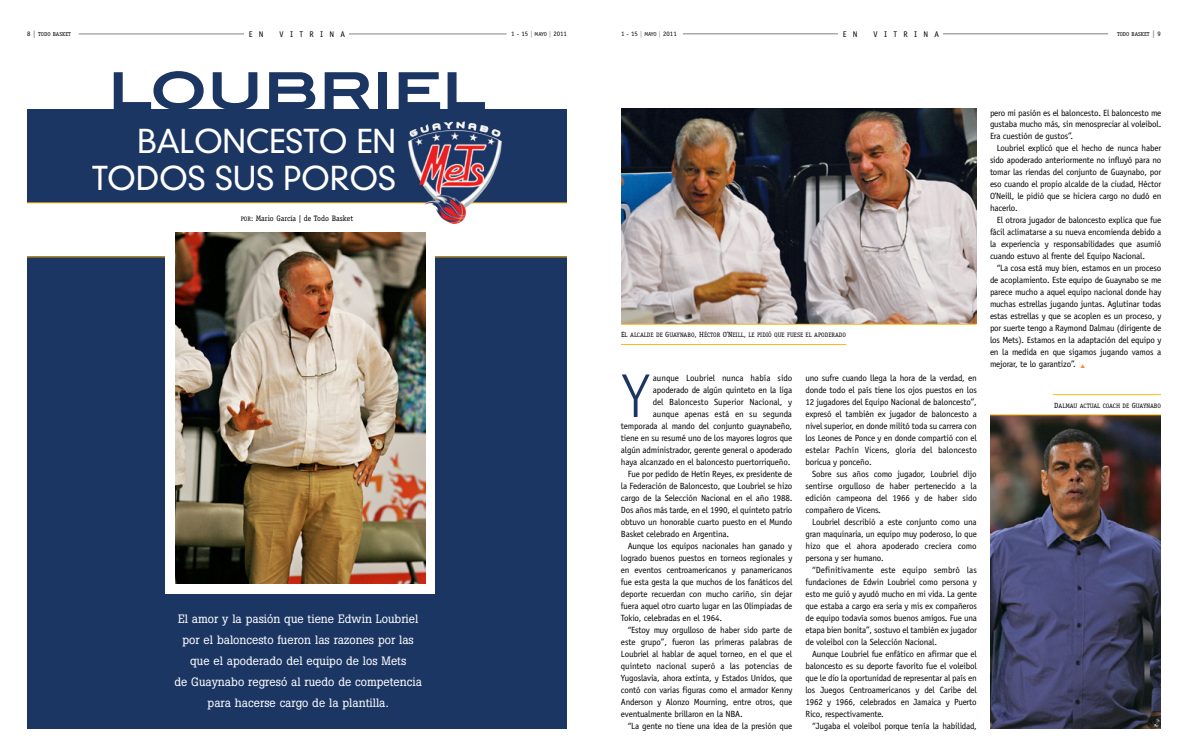
<style>
.page{position:relative;width:1188px;height:756px;background:#fff}
.page>*{position:absolute;margin:0;border:0;box-sizing:border-box;transform-origin:0 0}
.t1{font:300 condensed 58.88px "Univers";color:#1c3664}
.t2{font:51px "Blair ITC Bold SC850";letter-spacing:-.005em;color:#1c3664}
.t3{font:31.88px/36.8px "DIN Neuzeit Grotesk Light SC850";letter-spacing:-.01em;color:#fff;text-align:right}
.t4{font:12px/21px "Boton";color:#fff;text-align:center}
.t5{font:9px/12px "Officina Sans";letter-spacing:-.02em;color:#000;text-align:justify}
.t6{font:9px "Officina Sans";color:#000}
.t7{font:8.32px "Officina Sans Book SC850";letter-spacing:.765em;color:#000}
.t8{font:7.88px "Officina Serif";color:#000}
.t9{font:6.75px "Officina Sans Book SC850";color:#000}
.t10{font:6.38px "Officina Serif Book SC850";color:#000}
.t11{font:5.78px "Officina Serif Book SC850";color:#000}
.s1{font-family:"Officina Sans Book SC850";font-size:6.75px}
.s2{font-family:"Officina Sans Bold SC850";font-size:7.5px;color:#808285}
.s3{color:#808285}
.s4{font-size:5.78px}
.s5{font-family:"Officina Serif Book SC850";font-size:6.38px}
.s6{font-size:7.5px}
.s7{color:#f68b1f}
</style>
<div class="page">
<hr style="left:79px;top:34px;width:428px;height:1px;background:#808285">
<hr style="left:683px;top:34px;width:425px;height:1px;background:#808285">
<div style="left:27px;top:256px;width:540px;height:473px;background:#1c3664"></div>
<hr style="left:27px;top:256px;width:540px;height:1px;background:#fdb913">
<div style="left:165px;top:233px;width:270px;height:361px;background:#fff"></div>
<div style="left:245px;top:30px;width:104px;height:8px;background:#fff"></div>
<div style="left:839px;top:30px;width:104px;height:8px;background:#fff"></div>
<div style="left:27px;top:109px;width:540px;height:93px;background:#1c3664"></div>
<img style="left:176px;top:233px;width:249px;height:351px">
<img style="left:621px;top:108px;width:355px;height:216px">
<img style="left:990px;top:416px;width:171px;height:313px">
<hr style="left:621px;top:344px;width:225px;height:1px;background:#fdb913">
<hr style="left:621px;top:324px;width:355px;height:1px;background:#fdb913">
<hr style="left:990px;top:415px;width:171px;height:1px;background:#fdb913">
<hr style="left:1053px;top:394px;width:108px;height:1px;background:#fdb913">
<hr style="left:27px;top:202px;width:540px;height:1px;background:#fdb913">
<img style="left:409px;top:121px;width:84px;height:16px">
<p class="t11" style="left:27px;top:30px;width:45px"><span class="s1">8</span> <span class="s2">|</span> TODO BASKET</p>
<p class="t9" style="left:511px;top:29px;width:57px">1 - 15 <span class="s3">|</span> <span class="s4">MAYO</span> <span class="s3">|</span> 2011</p>
<p class="t9" style="left:621px;top:29px;width:57px">1 - 15 <span class="s3">|</span> <span class="s4">MAYO</span> <span class="s3">|</span> 2011</p>
<p class="t11" style="left:1117px;top:30px;width:45px">TODO BASKET <span class="s2">|</span> <span class="s1">9</span></p>
<p class="t7" style="left:249px;top:29px;width:16px">E N</p>
<p class="t7" style="left:280px;top:29px;width:67px">VITRINA</p>
<p class="t7" style="left:843px;top:29px;width:16px">E N</p>
<p class="t7" style="left:874px;top:29px;width:67px">VITRINA</p>
<h2 class="t2" style="left:108px;top:59px;width:380px">LOUBRIEL</h2>
<h3 class="t3" style="left:92px;top:124px;width:306px">BALONCESTO EN<br>TODOS SUS POROS</h3>
<p class="t8" style="left:241px;top:214px;width:114px"><span class="s5">POR</span><span class="s6">:</span> Mario García | de Todo Basket</p>
<h3 class="t4" style="left:174px;top:609px;width:249px">El amor y la pasión que tiene Edwin Loubriel por el baloncesto fueron las razones por las que el apoderado del equipo de los Mets<br>de Guaynabo regresó al ruedo de competencia para hacerse cargo de la plantilla.</h3>
<p class="t10" style="left:621px;top:331px;width:227px"><span class="s6">E</span>L ALCALDE DE <span class="s6">G</span>UAYNABO<span class="s6">, H</span>ÉCTOR <span class="s6">O’N</span>EILL<span class="s6">,</span> LE PIDIÓ QUE FUESE EL APODERADO</p>
<h1 class="t1" style="left:621px;top:361px;width:31px">Y</h1>
<p class="t6" style="left:653px;top:373px;width:141px">aunque Loubriel nunca había sido</p>
<p class="t5" style="left:653px;top:384px;width:141px">apoderado de algún quinteto en la liga</p>
<p class="t5" style="left:653px;top:396px;width:141px">del Baloncesto Superior Nacional, y</p>
<p class="t5" style="left:653px;top:408px;width:141px">aunque apenas está en su segunda</p>
<p class="t5" style="left:621px;top:420px;width:173px">temporada al mando del conjunto guaynabeño,</p>
<p class="t5" style="left:621px;top:432px;width:173px">tiene en su resumé uno de los mayores logros que</p>
<p class="t5" style="left:621px;top:444px;width:173px">algún administrador, gerente general o apoderado</p>
<p class="t5" style="left:621px;top:456px;width:171px">haya alcanzado en el baloncesto puertorriqueño.</p>
<p class="t5" style="left:628px;top:468px;width:166px">Fue por pedido de Hetín Reyes, ex presidente de</p>
<p class="t5" style="left:621px;top:480px;width:173px">la Federación de Baloncesto, que Loubriel se hizo</p>
<p class="t5" style="left:621px;top:492px;width:173px">cargo de la Selección Nacional en el año 1988.</p>
<p class="t5" style="left:621px;top:504px;width:173px">Dos años más tarde, en el 1990, el quinteto patrio</p>
<p class="t5" style="left:621px;top:516px;width:173px">obtuvo un honorable cuarto puesto en el Mundo</p>
<p class="t5" style="left:621px;top:528px;width:110px">Basket celebrado en Argentina.</p>
<p class="t5" style="left:628px;top:540px;width:166px">Aunque los equipos nacionales han ganado y</p>
<p class="t5" style="left:621px;top:552px;width:173px">logrado buenos puestos en torneos regionales y</p>
<p class="t5" style="left:621px;top:564px;width:173px">en eventos centroamericanos y panamericanos</p>
<p class="t5" style="left:621px;top:576px;width:173px">fue esta gesta la que muchos de los fanáticos del</p>
<p class="t5" style="left:621px;top:588px;width:173px">deporte recuerdan con mucho cariño, sin dejar</p>
<p class="t5" style="left:621px;top:600px;width:173px">fuera aquel otro cuarto lugar en las Olimpiadas de</p>
<p class="t5" style="left:621px;top:612px;width:103px">Tokio, celebradas en el 1964.</p>
<p class="t5" style="left:628px;top:624px;width:166px">“Estoy muy orgulloso de haber sido parte de</p>
<p class="t5" style="left:621px;top:636px;width:173px">este grupo”, fueron las primeras palabras de</p>
<p class="t5" style="left:621px;top:648px;width:173px">Loubriel al hablar de aquel torneo, en el que el</p>
<p class="t5" style="left:621px;top:660px;width:173px">quinteto nacional superó a las potencias de</p>
<p class="t5" style="left:621px;top:672px;width:173px">Yugoslavia, ahora extinta, y Estados Unidos, que</p>
<p class="t5" style="left:621px;top:684px;width:173px">contó con varias figuras como el armador Kenny</p>
<p class="t5" style="left:621px;top:696px;width:173px">Anderson y Alonzo Mourning, entre otros, que</p>
<p class="t5" style="left:621px;top:708px;width:123px">eventualmente brillaron en la NBA.</p>
<p class="t5" style="left:628px;top:720px;width:166px">“La gente no tiene una idea de la presión que</p>
<p class="t5" style="left:806px;top:372px;width:173px">uno sufre cuando llega la hora de la verdad, en donde todo el país tiene los ojos puestos en los 12 jugadores del Equipo Nacional de baloncesto”, expresó el también ex jugador de baloncesto a nivel superior, en donde militó toda su carrera con los Leones de Ponce y en donde compartió con el estelar Pachín Vicens, gloria del baloncesto boricua y ponceño.</p>
<p class="t5" style="left:806px;top:468px;width:173px;text-indent:7px">Sobre sus años como jugador, Loubriel dijo sentirse orgulloso de haber pertenecido a la edición campeona del 1966 y de haber sido compañero de Vicens.</p>
<p class="t5" style="left:806px;top:516px;width:173px;text-indent:7px">Loubriel describió a este conjunto como una gran maquinaria, un equipo muy poderoso, lo que hizo que el ahora apoderado creciera como persona y ser humano.</p>
<p class="t5" style="left:806px;top:564px;width:173px;text-indent:7px">“Definitivamente este equipo sembró las fundaciones de Edwin Loubriel como persona y esto me guió y ayudó mucho en mi vida. La gente que estaba a cargo era seria y mis ex compañeros de equipo todavía somos buenos amigos. Fue una etapa bien bonita”, sostuvo el también ex jugador de voleibol con la Selección Nacional.</p>
<p class="t5" style="left:806px;top:648px;width:173px;text-indent:7px">Aunque Loubriel fue enfático en afirmar que el baloncesto es su deporte favorito fue el voleibol que le dio la oportunidad de representar al país en los Juegos Centroamericanos y del Caribe del 1962 y 1966, celebrados en Jamaica y Puerto Rico, respectivamente.</p>
<p class="t5" style="left:812px;top:720px;width:166px">“Jugaba el voleibol porque tenía la habilidad,</p>
<p class="t5" style="left:990px;top:106px;width:173px">pero mi pasión es el baloncesto. El baloncesto me gustaba mucho más, sin menospreciar al voleibol.<br>Era cuestión de gustos”.</p>
<p class="t5" style="left:990px;top:142px;width:173px;text-indent:7px">Loubriel explicó que el hecho de nunca haber sido apoderado anteriormente no influyó para no tomar las riendas del conjunto de Guaynabo, por eso cuando el propio alcalde de la ciudad, Héctor O’Neill, le pidió que se hiciera cargo no dudó en hacerlo.</p>
<p class="t5" style="left:990px;top:214px;width:173px;text-indent:7px">El otrora jugador de baloncesto explica que fue fácil aclimatarse a su nueva encomienda debido a la experiencia y responsabilidades que asumió cuando estuvo al frente del Equipo Nacional.</p>
<p class="t5" style="left:990px;top:262px;width:173px;text-indent:7px">“La cosa está muy bien, estamos en un proceso de acoplamiento. Este equipo de Guaynabo se me parece mucho a aquel equipo nacional donde hay muchas estrellas jugando juntas. Aglutinar todas estas estrellas y que se acoplen es un proceso, y por suerte tengo a Raymond Dalmau (dirigente de los Mets). Estamos en la adaptación del equipo y en la medida en que sigamos jugando vamos a mejorar, te lo garantizo”. <span class="s7">▲</span></p>
<p class="t10" style="left:1054px;top:402px;width:108px"><span class="s6">D</span>ALMAU ACTUAL COACH DE <span class="s6">G</span>UAYNABO</p>
</div>
